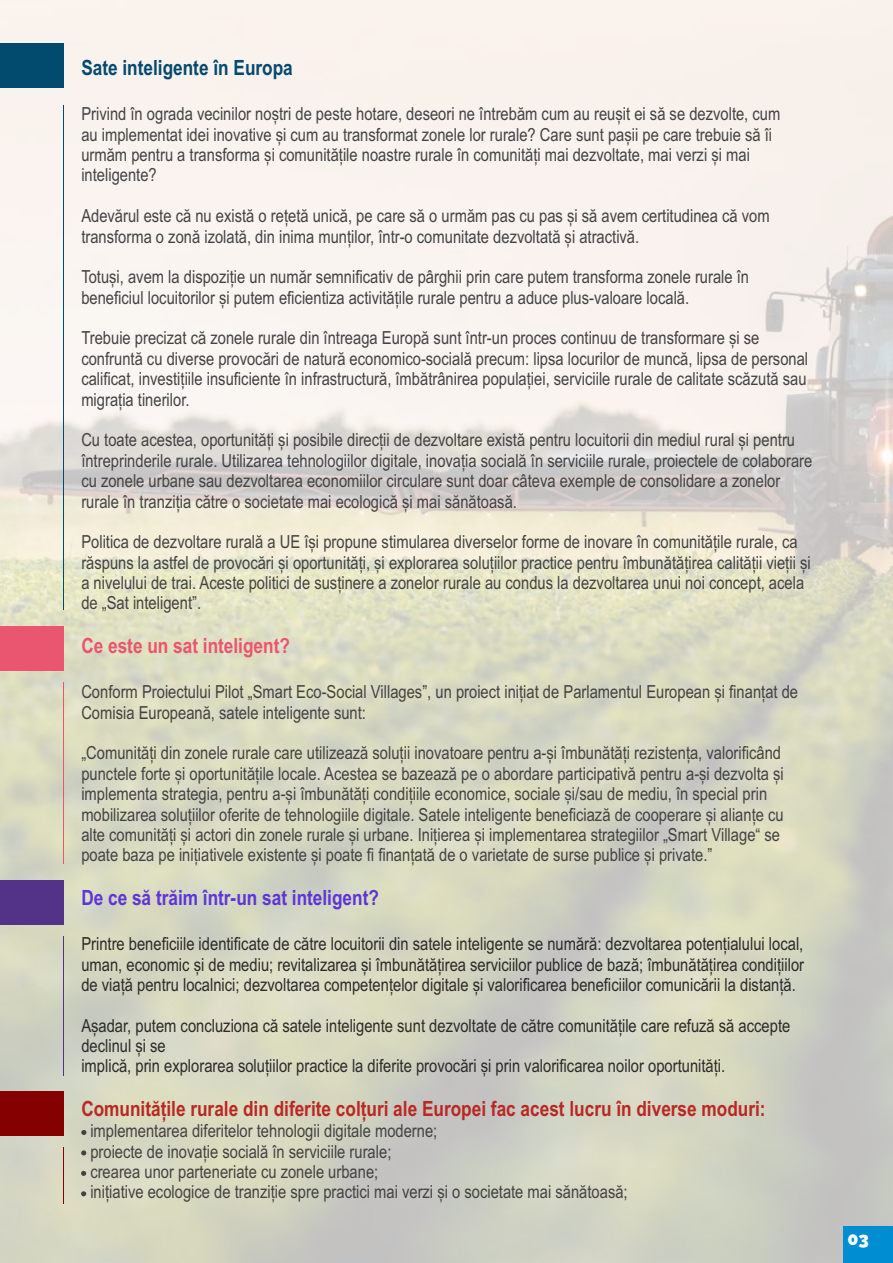
<style>
.page{position:relative;width:893px;height:1263px;background:#fff}
.page>*{position:absolute;margin:0;border:0;box-sizing:border-box;transform-origin:0 0}
.t1{font:700 21px "Arial Narrow";color:#b92822}
.t2{font:700 21px "Arial Narrow";color:#5f35d6}
.t3{font:700 21px "Arial Narrow";color:#034a6f}
.t4{font:700 21px "Arial Narrow";color:#ea556f}
.t5{font:18px/20.4px "Arial Narrow";color:#434242}
.t6{font:18px/20.4px "Arial Narrow";color:#2b2a29;text-align:justify}
.t7{font:800 18px "Raleway";color:#fefefe}
</style>
<div class="page">
<div style="left:0;top:0;width:893px;height:1263px;background:#fefefe;opacity:.75"></div>
<div style="left:0;top:44px;width:64px;height:44px;background:#034a6f"></div>
<hr style="left:63px;top:106px;width:1px;height:504px;background:#034a6f">
<div style="left:0;top:626px;width:64px;height:45px;background:#ea556f"></div>
<hr style="left:63px;top:682px;width:1px;height:182px;background:#ea556f">
<div style="left:0;top:880px;width:64px;height:45px;background:#523387"></div>
<hr style="left:63px;top:936px;width:1px;height:140px;background:#523387">
<div style="left:0;top:1091px;width:64px;height:44px;background:#850000"></div>
<hr style="left:63px;top:1147px;width:1px;height:57px;background:#850000">
<div style="left:843px;top:1226px;width:50px;height:37px;background:#008dd2"></div>
<svg style="left:81px;top:1130px;width:5px;height:5px"></svg>
<svg style="left:81px;top:1150px;width:5px;height:5px"></svg>
<svg style="left:81px;top:1171px;width:5px;height:5px"></svg>
<svg style="left:81px;top:1191px;width:5px;height:5px"></svg>
<p class="t3" style="left:81px;top:60px;width:213px">Sate inteligente în Europa</p>
<p class="t5" style="left:81px;top:105px;width:701px">Privind în ograda vecinilor noștri de peste hotare, deseori ne întrebăm cum au reușit ei să se dezvolte, cum au implementat idei inovative și cum au transformat zonele lor rurale? Care sunt pașii pe care trebuie să îi urmăm pentru a transforma și comunitățile noastre rurale în comunități mai dezvoltate, mai verzi și mai inteligente?</p>
<p class="t5" style="left:81px;top:207px;width:690px">Adevărul este că nu există o rețetă unică, pe care să o urmăm pas cu pas și să avem certitudinea că vom transforma o zonă izolată, din inima munților, într-o comunitate dezvoltată și atractivă.</p>
<p class="t5" style="left:81px;top:268px;width:669px">Totuși, avem la dispoziție un număr semnificativ de pârghii prin care putem transforma zonele rurale în beneficiul locuitorilor și putem eficientiza activitățile rurale pentru a aduce plus-valoare locală.</p>
<p class="t5" style="left:81px;top:330px;width:728px">Trebuie precizat că zonele rurale din întreaga Europă sunt într-un proces continuu de transformare și se confruntă cu diverse provocări de natură economico-socială precum: lipsa locurilor de muncă, lipsa de personal calificat, investițiile insuficiente în infrastructură, îmbătrânirea populației, serviciile rurale de calitate scăzută sau migrația tinerilor.</p>
<p class="t5" style="left:81px;top:431px;width:732px">Cu toate acestea, oportunități și posibile direcții de dezvoltare există pentru locuitorii din mediul rural și pentru întreprinderile rurale. Utilizarea tehnologiilor digitale, inovația socială în serviciile rurale, proiectele de colaborare cu zonele urbane sau dezvoltarea economiilor circulare sunt doar câteva exemple de consolidare a zonelor rurale în tranziția către o societate mai ecologică și mai sănătoasă.</p>
<p class="t5" style="left:81px;top:533px;width:731px">Politica de dezvoltare rurală a UE își propune stimularea diverselor forme de inovare în comunitățile rurale, ca răspuns la astfel de provocări și oportunități, și explorarea soluțiilor practice pentru îmbunătățirea calității vieții și a nivelului de trai. Aceste politici de susținere a zonelor rurale au condus la dezvoltarea unui noi concept, acela de „Sat inteligent”.</p>
<p class="t4" style="left:81px;top:638px;width:210px">Ce este un sat inteligent?</p>
<p class="t5" style="left:81px;top:683px;width:718px">Conform Proiectului Pilot „Smart Eco-Social Villages”, un proiect inițiat de Parlamentul European și finanțat de<br>Comisia Europeană, satele inteligente sunt:</p>
<p class="t5" style="left:81px;top:744px;width:704px">„Comunități din zonele rurale care utilizează soluții inovatoare pentru a-și îmbunătăți rezistența, valorificând punctele forte și oportunitățile locale. Acestea se bazează pe o abordare participativă pentru a-și dezvolta și implementa strategia, pentru a-și îmbunătăți condițiile economice, sociale și/sau de mediu, în special prin mobilizarea soluțiilor oferite de tehnologiile digitale. Satele inteligente beneficiază de cooperare și alianțe cu alte comunități și actori din zonele rurale și urbane. Inițierea și implementarea strategiilor „Smart Village“ se poate baza pe inițiativele existente și poate fi finanțată de o varietate de surse publice și private.”</p>
<p class="t2" style="left:81px;top:890px;width:299px">De ce să trăim într-un sat inteligent?</p>
<p class="t6" style="left:81px;top:935px;width:724px">Printre beneficiile identificate de către locuitorii din satele inteligente se numără: dezvoltarea potențialului local, uman, economic și de mediu; revitalizarea și îmbunătățirea serviciilor publice de bază; îmbunătățirea condițiilor de viață pentru localnici; dezvoltarea competențelor digitale și valorificarea beneficiilor comunicării la distanță.</p>
<p class="t6" style="left:81px;top:1017px;width:710px;text-align:left">Așadar, putem concluziona că satele inteligente sunt dezvoltate de către comunitățile care refuză să accepte declinul și se<br>implică, prin explorarea soluțiilor practice la diferite provocări și prin valorificarea noilor oportunități.</p>
<p class="t1" style="left:81px;top:1101px;width:686px">Comunitățile rurale din diferite colțuri ale Europei fac acest lucru în diverse moduri:</p>
<p class="t5" style="left:81px;top:1122px;width:358px">- implementarea diferitelor tehnologii digitale moderne;</p>
<p class="t5" style="left:81px;top:1143px;width:312px">- proiecte de inovație socială în serviciile rurale;</p>
<p class="t5" style="left:81px;top:1163px;width:299px">- crearea unor parteneriate cu zonele urbane;</p>
<p class="t5" style="left:81px;top:1183px;width:548px">- inițiative ecologice de tranziție spre practici mai verzi și o societate mai sănătoasă;</p>
<p class="t7" style="left:847px;top:1228px;width:23px">03</p>
</div>
